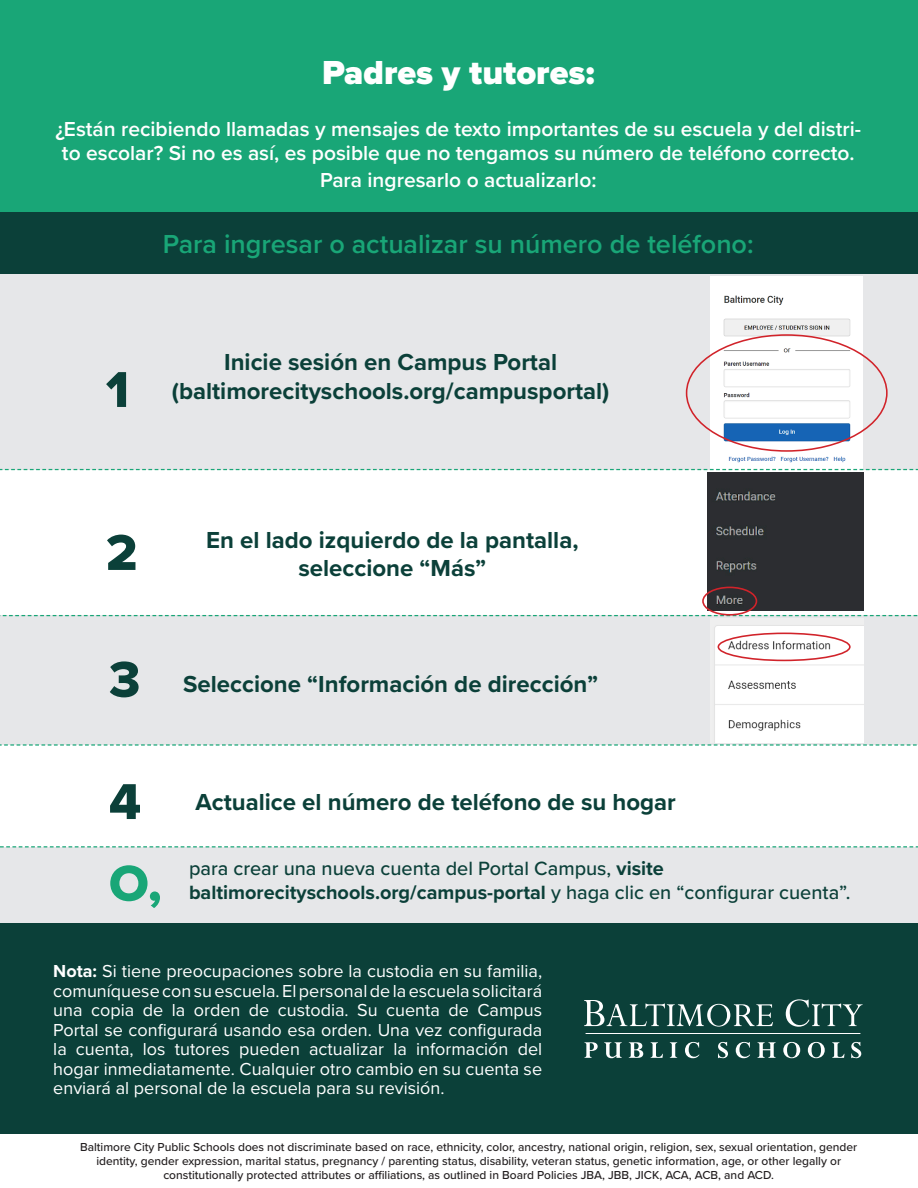
<style>
.page{position:relative;width:918px;height:1188px;background:#fff}
.page>*{position:absolute;margin:0;border:0;box-sizing:border-box;transform-origin:0 0}
.t1{font:52.2px "Proxima Nova Extrabld";color:#0b4039}
.t2{font:52.2px "Proxima Nova Extrabld";color:#19a677}
.t3{font:900 34.5px "Proxima Nova";color:#fff}
.t4{font:600 27px "Proxima Nova";color:#19a677}
.t5{font:700 24px/28.8px "Proxima Nova";color:#0b4039;text-align:center}
.t6{font:600 21px/24px "Proxima Nova";color:#fff;text-align:center}
.t7{font:500 19.95px/23.9px "Proxima Nova";color:#0b4039}
.t8{font:18px/19.5px "Proxima Nova";color:#fff;text-align:justify}
.t9{font:500 12px/14.4px "Proxima Nova";color:#231f20;text-align:center}
.s1{font-weight:700}
</style>
<div class="page">
<div style="left:0;top:847px;width:918px;height:77px;background:#e6e7e9"></div>
<div style="left:0;top:274px;width:918px;height:196px;background:#e6e7e9"></div>
<div style="left:0;top:616px;width:918px;height:129px;background:#e6e7e9"></div>
<div style="left:0;top:212px;width:918px;height:62px;background:#0b4039"></div>
<div style="left:0;top:0;width:918px;height:212px;background:#19a677"></div>
<img style="left:710px;top:276px;width:153px;height:193px">
<div style="left:707px;top:472px;width:157px;height:138px;background:#2c2d31"></div>
<svg style="left:0;top:469px;width:918px;height:1px"></svg>
<svg style="left:0;top:615px;width:918px;height:1px"></svg>
<svg style="left:0;top:744px;width:917px;height:2px"></svg>
<div style="left:702px;top:587px;width:55px;height:29px;border:2px solid #d1232a;border-radius:50%"></div>
<img style="left:715px;top:626px;width:148px;height:116px">
<div style="left:718px;top:633px;width:133px;height:28px;border:2px solid #d1232a;border-radius:50%"></div>
<svg style="left:0;top:846px;width:918px;height:1px"></svg>
<div style="left:0;top:924px;width:918px;height:210px;background:#0b4039"></div>
<svg style="left:584px;top:1000px;width:189px;height:27px"></svg>
<svg style="left:786px;top:999px;width:77px;height:28px"></svg>
<svg style="left:584px;top:1042px;width:14px;height:16px"></svg>
<svg style="left:604px;top:1042px;width:18px;height:16px"></svg>
<svg style="left:629px;top:1042px;width:14px;height:16px"></svg>
<svg style="left:651px;top:1042px;width:12px;height:16px"></svg>
<svg style="left:670px;top:1042px;width:7px;height:16px"></svg>
<svg style="left:685px;top:1042px;width:14px;height:16px"></svg>
<svg style="left:718px;top:1042px;width:10px;height:16px"></svg>
<svg style="left:736px;top:1042px;width:14px;height:16px"></svg>
<svg style="left:757px;top:1042px;width:19px;height:16px"></svg>
<svg style="left:783px;top:1042px;width:17px;height:16px"></svg>
<svg style="left:808px;top:1042px;width:17px;height:16px"></svg>
<svg style="left:832px;top:1042px;width:12px;height:16px"></svg>
<svg style="left:851px;top:1042px;width:10px;height:16px"></svg>
<hr style="left:586px;top:1033px;width:274px;height:1px;background:#fff">
<p class="t3" style="left:322px;top:47px;width:274px">Padres y tutores:</p>
<p class="t6" style="left:56px;top:117px;width:807px">¿Están recibiendo llamadas y mensajes de texto importantes de su escuela y del distri&shy;to escolar? Si no es así, es posible que no tengamos su número de teléfono correcto.</p>
<p class="t6" style="left:320px;top:168px;width:278px">Para ingresarlo o actualizarlo:</p>
<p class="t1" style="left:106px;top:351px;width:25px">1</p>
<p class="t4" style="left:163px;top:224px;width:592px">Para ingresar o actualizar su número de teléfono:</p>
<p class="t5" style="left:172px;top:347px;width:439px">Inicie sesión en Campus Portal (baltimorecityschools.org/campusportal)</p>
<p class="t1" style="left:106px;top:514px;width:33px">2</p>
<p class="t1" style="left:109px;top:640px;width:33px">3</p>
<p class="t1" style="left:109px;top:763px;width:34px">4</p>
<p class="t5" style="left:206px;top:525px;width:374px">En el lado izquierdo de la pantalla, seleccione “Más”</p>
<p class="t5" style="left:183px;top:669px;width:417px">Seleccione “Información de dirección”</p>
<p class="t5" style="left:195px;top:787px;width:482px">Actualice el número de teléfono de su hogar</p>
<p class="t2" style="left:109px;top:844px;width:54px">O,</p>
<p class="t7" style="left:189px;top:856px;width:663px">para crear una nueva cuenta del Portal Campus, <span class="s1">visite baltimorecityschools.org/campus-portal</span> y haga clic en “configurar cuenta”.</p>
<p class="t8" style="left:53px;top:961px;width:490px"><span class="s1">Nota:</span> Si tiene preocupaciones sobre la custodia en su familia, comuníquese con su escuela. El personal de la escuela solicitará una copia de la orden de custodia. Su cuenta de Campus Portal se configurará usando esa orden. Una vez configurada la cuenta, los tutores pueden actualizar la información del hogar inmediatamente. Cualquier otro cambio en su cuenta se enviará al personal de la escuela para su revisión.</p>
<p class="t9" style="left:80px;top:1139px;width:779px">Baltimore City Public Schools does not discriminate based on race, ethnicity, color, ancestry, national origin, religion, sex, sexual orientation, gender identity, gender expression, marital status, pregnancy / parenting status, disability, veteran status, genetic information, age, or other legally or constitutionally protected attributes or affiliations, as outlined in Board Policies JBA, JBB, JICK, ACA, ACB, and ACD.</p>
</div>
